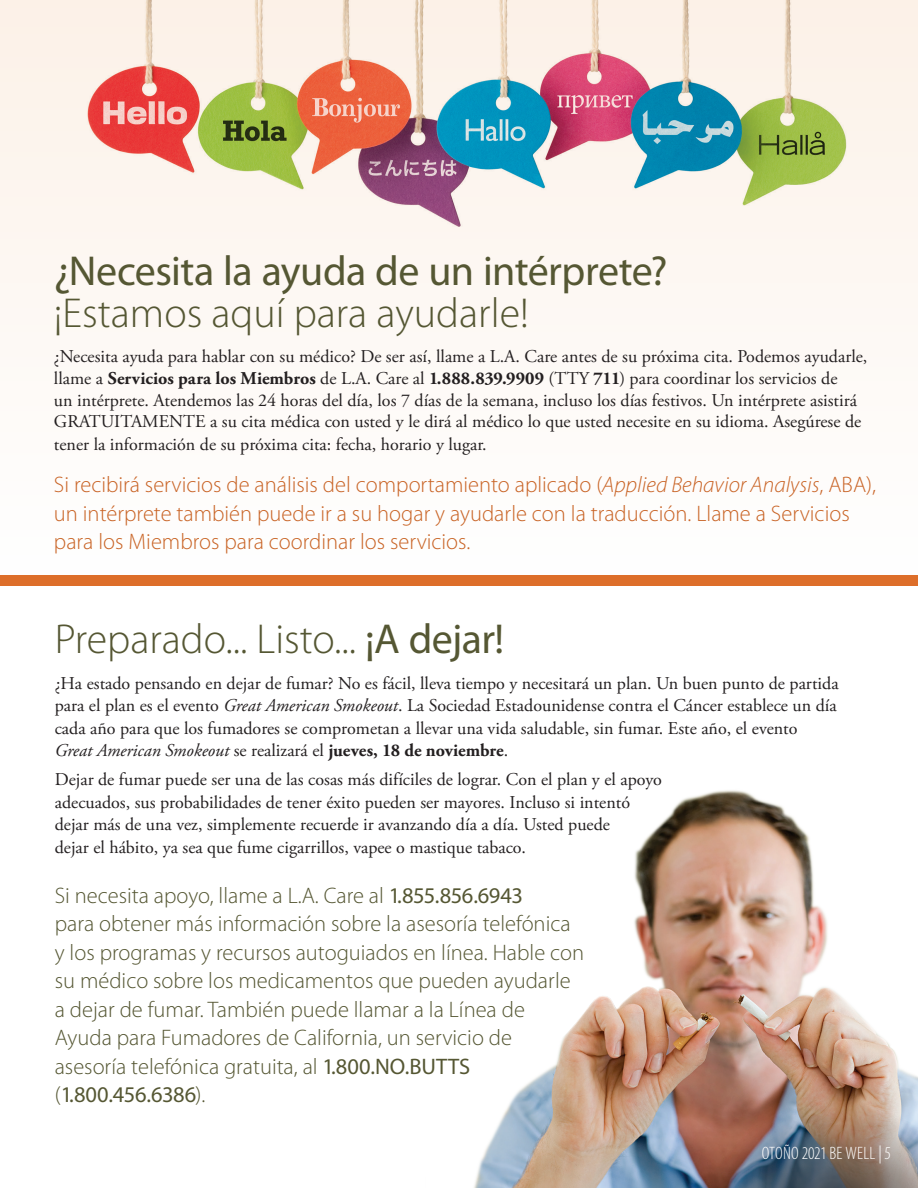
<style>
.page{position:relative;width:918px;height:1188px;background:#fff}
.page>*{position:absolute;margin:0;border:0;box-sizing:border-box;transform-origin:0 0}
.t1{font:42px/42px "Myriad Pro";letter-spacing:-.015em;color:#555733}
.t2{font:300 42px "Myriad Pro";color:#555733}
.t3{font:300 22.5px/28.5px "Myriad Pro";color:#555733}
.t4{font:300 22.5px/28.5px "Myriad Pro";color:#c96426}
.t5{font:18px/22.5px "Adobe Garamond Pro";color:#231f20}
.t6{font:300 condensed 18px "Myriad Pro";letter-spacing:.015em;color:#fff}
.s1{font-weight:300}
.s2{font-weight:700}
.s3{font-style:italic}
.s4{font-weight:400}
</style>
<div class="page">
<div style="left:0;top:0;width:918px;height:580px;background:#fefaf7"></div>
<img style="left:474px;top:790px;width:444px;height:398px">
<div style="left:0;top:575px;width:918px;height:11px;background:#dd6e2a"></div>
<img style="left:54px;top:0;width:830px;height:227px">
<img style="left:693px;top:1102px;width:225px;height:86px">
<h2 class="t1" style="left:54px;top:249px;width:615px">¿Necesita la ayuda de un intérprete? <span class="s1">¡Estamos aquí para ayudarle!</span></h2>
<p class="t5" style="left:54px;top:346px;width:815px;line-height:21.9px">¿Necesita ayuda para hablar con su médico? De ser así, llame a L.A. Care antes de su próxima cita. Podemos ayudarle, llame a <span class="s2">Servicios para los Miembros</span> de L.A. Care al <span class="s2">1.888.839.9909</span> (TTY <span class="s2">711</span>) para coordinar los servicios de<br>un intérprete. Atendemos las 24 horas del día, los 7 días de la semana, incluso los días festivos. Un intérprete asistirá GRATUITAMENTE a su cita médica con usted y le dirá al médico lo que usted necesite en su idioma. Asegúrese de tener la información de su próxima cita: fecha, horario y lugar.</p>
<p class="t4" style="left:54px;top:471px;width:824px">Si recibirá servicios de análisis del comportamiento aplicado (<span class="s3">Applied Behavior Analysis</span>, ABA), un intérprete también puede ir a su hogar y ayudarle con la traducción. Llame a Servicios para los Miembros para coordinar los servicios.</p>
<h2 class="t2" style="left:55px;top:615px;width:451px">Preparado... Listo... <span class="s4">¡A dejar!</span></h2>
<p class="t5" style="left:55px;top:672px;width:785px">¿Ha estado pensando en dejar de fumar? No es fácil, lleva tiempo y necesitará un plan. Un buen punto de partida para el plan es el evento <span class="s3">Great American Smokeout</span>. La Sociedad Estadounidense contra el Cáncer establece un día cada año para que los fumadores se comprometan a llevar una vida saludable, sin fumar. Este año, el evento <span class="s3">Great American Smokeout</span> se realizará el <span class="s2">jueves, 18 de noviembre</span>.</p>
<p class="t5" style="left:55px;top:769px;width:609px">Dejar de fumar puede ser una de las cosas más difíciles de lograr. Con el plan y el apoyo adecuados, sus probabilidades de tener éxito pueden ser mayores. Incluso si intentó dejar más de una vez, simplemente recuerde ir avanzando día a día. Usted puede<br>dejar el hábito, ya sea que fume cigarrillos, vapee o mastique tabaco.</p>
<p class="t3" style="left:55px;top:881px;width:531px">Si necesita apoyo, llame a L.A. Care al <span class="s4">1.855.856.6943<br></span>para obtener más información sobre la asesoría telefónica y los programas y recursos autoguiados en línea. Hable con su médico sobre los medicamentos que pueden ayudarle a dejar de fumar. También puede llamar a la Línea de Ayuda para Fumadores de California, un servicio de asesoría telefónica gratuita, al <span class="s4">1.800.NO.BUTTS </span>(<span class="s4">1.800.456.6386</span>).</p>
<p class="t6" style="left:762px;top:1144px;width:131px">OTOÑO 2021 BE WELL | 5</p>
</div>
